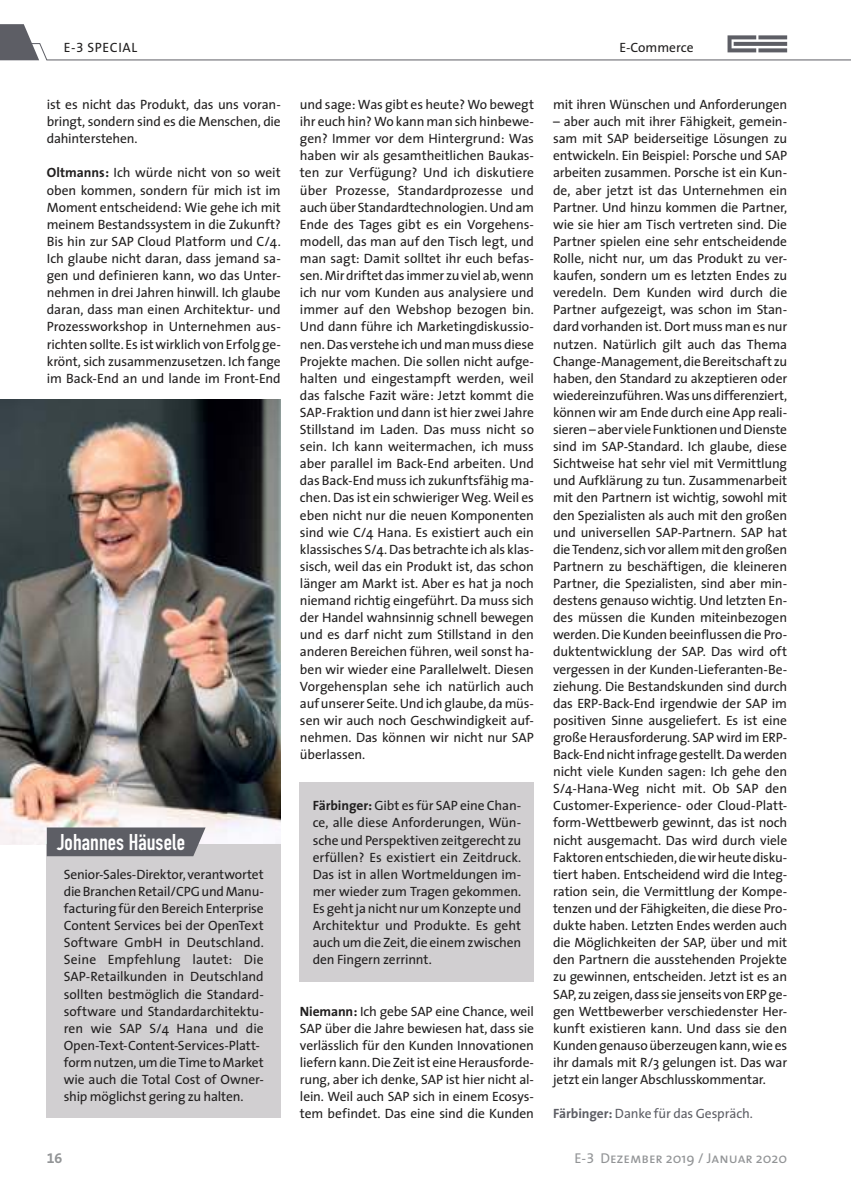
<style>
.page{position:relative;width:851px;height:1191px;background:#fff}
.page>*{position:absolute;margin:0;border:0;box-sizing:border-box;transform-origin:0 0}
.t1{font:700 22.5px "DIN Condensed";letter-spacing:.005em;color:#fff}
.t2{font:14.25px "The Sans Caps";color:#929496}
.t3{font:14.25px "The Sans Bold Expert";color:#929496}
.t4{font:13.5px/17.1px "The Sans";letter-spacing:-.01em;color:#211f1f;text-align:justify}
.t5{font:13.5px "The Sans";letter-spacing:-.015em;color:#5d5e65}
.t6{font:13.5px "The Sans";letter-spacing:.04em;color:#211f1f}
.s1{font-family:"The Sans Expert"}
.s2{font-weight:700}
.s3{font-family:"The Sans"}
</style>
<div class="page">
<svg style="left:0;top:24px;width:850px;height:37px"></svg>
<img style="left:0;top:400px;width:281px;height:444px">
<div style="left:47px;top:844px;width:234px;height:274px;background:#d1cfd1"></div>
<svg style="left:47px;top:827px;width:158px;height:29px;background:#64646b"></svg>
<div style="left:300px;top:782px;width:234px;height:199px;background:#d1cfd1"></div>
<p class="t6" style="left:64px;top:40px;width:75px">E-<span class="s1">3</span> SPECIAL</p>
<p class="t4" style="left:619px;top:39px;width:76px">E-Commerce</p>
<p class="t4" style="left:47px;top:96px;width:235px">ist es nicht das Produkt, das uns voran&shy;bringt, sondern sind es die Menschen, die dahinterstehen.</p>
<p class="t4" style="left:47px;top:165px;width:235px"><span class="s2">Oltmanns:</span> Ich würde nicht von so weit oben kommen, sondern für mich ist im Moment entscheidend: Wie gehe ich mit meinem Bestandssystem in die Zukunft?<br>Bis hin zur SAP Cloud Platform und C/4.<br>Ich glaube nicht daran, dass jemand sa&shy;gen und definieren kann, wo das Unter&shy;nehmen in drei Jahren hinwill. Ich glaube daran, dass man einen Architektur- und Prozessworkshop in Unternehmen aus&shy;richten sollte. Es ist wirklich von Erfolg ge&shy;krönt, sich zusammenzusetzen. Ich fange im Back-End an und lande im Front-End</p>
<h1 class="t1" style="left:57px;top:833px;width:129px">Johannes Häusele</h1>
<p class="t4" style="left:64px;top:866px;width:201px;text-align:left">Senior-Sales-Direktor, verantwortet die Branchen Retail/CPG und Manu&shy;facturing für den Bereich Enterprise Content Services bei der OpenText Software GmbH in Deutschland.<br>Seine Empfehlung lautet: Die SAP-Retailkunden in Deutschland sollten bestmöglich die Standard&shy;software und Standardarchitektu&shy;ren wie SAP S/4 Hana und die Open-Text-Content-Services-Platt&shy;form nutzen, um die Time to Market wie auch die Total Cost of Owner&shy;ship möglichst gering zu halten.</p>
<p class="t3" style="left:47px;top:1149px;width:17px">16</p>
<p class="t4" style="left:300px;top:96px;width:235px">und sage: Was gibt es heute? Wo bewegt ihr euch hin? Wo kann man sich hinbewe&shy;gen? Immer vor dem Hintergrund: Was haben wir als gesamtheitlichen Baukas&shy;ten zur Verfügung? Und ich diskutiere über Prozesse, Standardprozesse und auch über Standardtechnologien. Und am Ende des Tages gibt es ein Vorgehens&shy;modell, das man auf den Tisch legt, und man sagt: Damit solltet ihr euch befas&shy;sen. Mir driftet das immer zu viel ab, wenn ich nur vom Kunden aus analysiere und immer auf den Webshop bezogen bin.<br>Und dann führe ich Marketingdiskussio&shy;nen. Das verstehe ich und man muss diese Projekte machen. Die sollen nicht aufge&shy;halten und eingestampft werden, weil das falsche Fazit wäre: Jetzt kommt die SAP-Fraktion und dann ist hier zwei Jahre Stillstand im Laden. Das muss nicht so sein. Ich kann weitermachen, ich muss aber parallel im Back-End arbeiten. Und das Back-End muss ich zukunftsfähig ma&shy;chen. Das ist ein schwieriger Weg. Weil es eben nicht nur die neuen Komponenten sind wie C/4 Hana. Es existiert auch ein klassisches S/4. Das betrachte ich als klas&shy;sisch, weil das ein Produkt ist, das schon länger am Markt ist. Aber es hat ja noch niemand richtig eingeführt. Da muss sich der Handel wahnsinnig schnell bewegen und es darf nicht zum Stillstand in den anderen Bereichen führen, weil sonst ha&shy;ben wir wieder eine Parallelwelt. Diesen Vorgehensplan sehe ich natürlich auch auf unserer Seite. Und ich glaube, da müs&shy;sen wir auch noch Geschwindigkeit auf&shy;nehmen. Das können wir nicht nur SAP überlassen.</p>
<p class="t4" style="left:313px;top:798px;width:210px"><span class="s2">Färbinger:</span> Gibt es für SAP eine Chan&shy;ce, alle diese Anforderungen, Wün&shy;sche und Perspektiven zeitgerecht zu erfüllen? Es existiert ein Zeitdruck.<br>Das ist in allen Wortmeldungen im&shy;mer wieder zum Tragen gekommen.<br>Es geht ja nicht nur um Konzepte und Architektur und Produkte. Es geht auch um die Zeit, die einem zwischen den Fingern zerrinnt.</p>
<p class="t4" style="left:300px;top:1003px;width:235px"><span class="s2">Niemann:</span> Ich gebe SAP eine Chance, weil SAP über die Jahre bewiesen hat, dass sie verlässlich für den Kunden Innovationen liefern kann. Die Zeit ist eine Herausforde&shy;rung, aber ich denke, SAP ist hier nicht al&shy;lein. Weil auch SAP sich in einem Ecosys&shy;tem befindet. Das eine sind die Kunden</p>
<p class="t4" style="left:553px;top:96px;width:235px">mit ihren Wünschen und Anforderungen</p>
<p class="t4" style="left:553px;top:114px;width:235px">– aber auch mit ihrer Fähigkeit, gemein&shy;sam mit SAP beiderseitige Lösungen zu entwickeln. Ein Beispiel: Porsche und SAP arbeiten zusammen. Porsche ist ein Kun&shy;de, aber jetzt ist das Unternehmen ein Partner. Und hinzu kommen die Partner, wie sie hier am Tisch vertreten sind. Die Partner spielen eine sehr entscheidende Rolle, nicht nur, um das Produkt zu ver&shy;kaufen, sondern um es letzten Endes zu ver edeln. Dem Kunden wird durch die Partner aufgezeigt, was schon im Stan&shy;dard vorhanden ist. Dort muss man es nur nutzen. Natürlich gilt auch das Thema Change-Management, die Bereitschaft zu haben, den Standard zu akzeptieren oder wiedereinzuführen. Was uns differenziert, können wir am Ende durch eine App reali&shy;sieren – aber viele Funktionen und Dienste sind im SAP-Standard. Ich glaube, diese Sichtweise hat sehr viel mit Vermittlung und Aufklärung zu tun. Zusammenarbeit mit den Partnern ist wichtig, sowohl mit den Spezialisten als auch mit den großen und universellen SAP-Partnern. SAP hat die Tendenz, sich vor allem mit den großen Partnern zu beschäftigen, die kleineren Partner, die Spezialisten, sind aber min&shy;destens genauso wichtig. Und letzten En&shy;des müssen die Kunden miteinbezogen werden. Die Kunden beeinflussen die Pro&shy;duktentwicklung der SAP. Das wird oft vergessen in der Kunden-Lieferanten-Be&shy;ziehung. Die Bestandskunden sind durch das ERP-Back-End irgendwie der SAP im positiven Sinne ausgeliefert. Es ist eine große Herausforderung. SAP wird im ERP-Back-End nicht infrage gestellt. Da werden nicht viele Kunden sagen: Ich gehe den S/4-Hana-Weg nicht mit. Ob SAP den Customer-Experience- oder Cloud-Platt&shy;form-Wettbewerb gewinnt, das ist noch nicht ausgemacht. Das wird durch viele Faktoren entschieden, die wir heute disku&shy;tiert haben. Entscheidend wird die Integ&shy;ration sein, die Vermittlung der Kompe&shy;tenzen und der Fähigkeiten, die diese Pro&shy;dukte haben. Letzten Endes werden auch die Möglichkeiten der SAP, über und mit den Partnern die ausstehenden Projekte zu gewinnen, entscheiden. Jetzt ist es an SAP, zu zeigen, dass sie jenseits von ERP ge&shy;gen Wettbewerber verschiedenster Her&shy;kunft existieren kann. Und dass sie den Kunden genauso überzeugen kann, wie es ihr damals mit R/3 gelungen ist. Das war jetzt ein langer Abschlusskommentar.</p>
<p class="t5" style="left:553px;top:1106px;width:201px"><span class="s2">Färbinger:</span> Danke für das Gespräch.</p>
<p class="t2" style="left:574px;top:1152px;width:214px"><span class="s3">E-</span><span class="s1">3</span> Dezember <span class="s3">2019</span> / Januar <span class="s3">2020</span></p>
</div>
